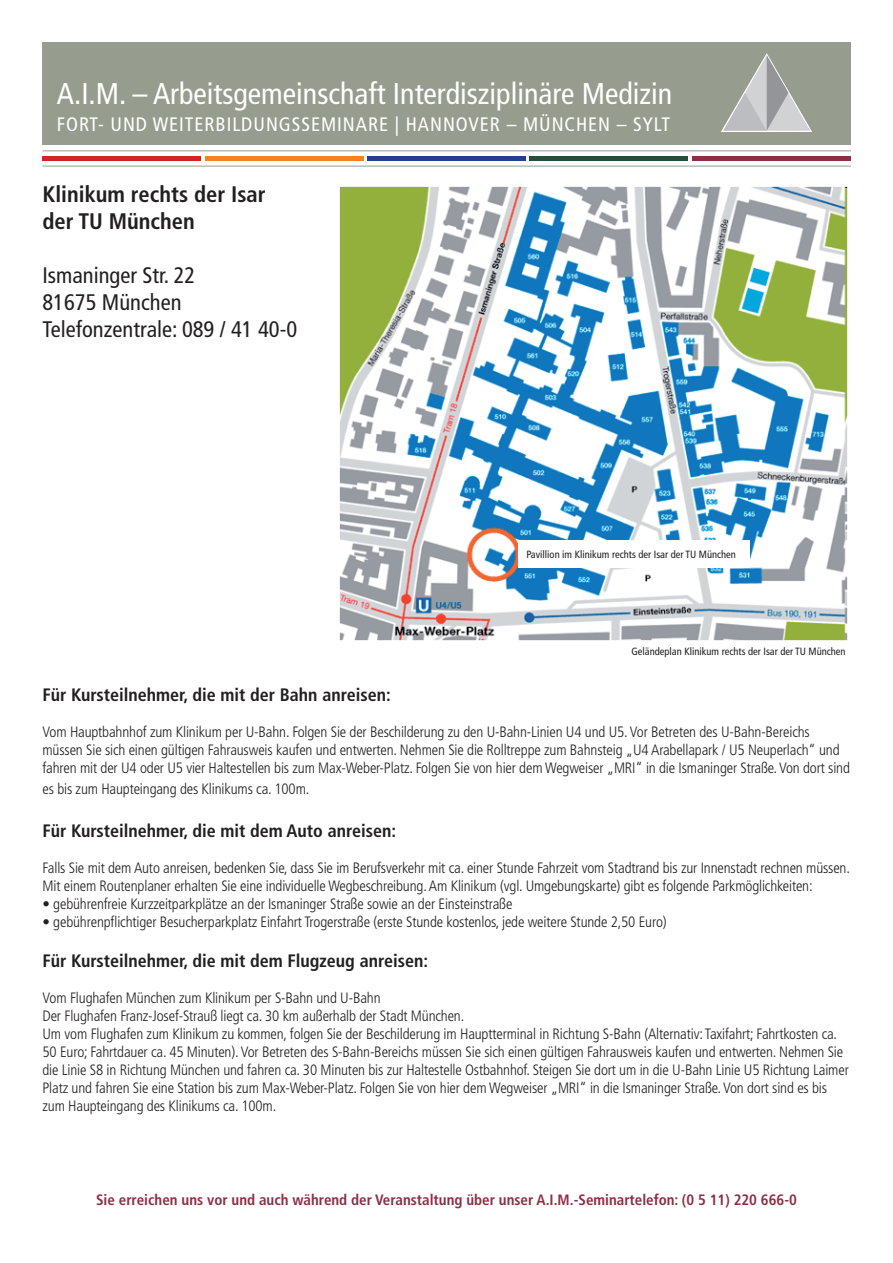
<style>
.page{position:relative;width:893px;height:1263px;background:#fff}
.page>*{position:absolute;margin:0;border:0;box-sizing:border-box;transform-origin:0 0}
.t1{font:condensed 30px "Frutiger";color:#fff}
.t2{font:condensed 22.5px/27px "Frutiger";color:#231f20}
.t3{font:700 condensed 22.5px/27px "Frutiger";color:#231f20}
.t4{font:condensed 19.5px "Frutiger";letter-spacing:.05em;color:#fff}
.t5{font:700 condensed 18px "Frutiger";color:#231f20}
.t6{font:300 condensed 15px/18px "Frutiger";letter-spacing:-.01em;color:#231f20}
.t7{font:700 condensed 15px "Frutiger";color:#8d2f45}
.t8{font:condensed 10.5px "Frutiger";color:#231f20}
</style>
<div class="page">
<hr style="left:43px;top:151px;width:808px;height:1px;background:#969d8e">
<hr style="left:43px;top:166px;width:808px;height:1px;background:#969d8e">
<div style="left:43px;top:43px;width:808px;height:102px;background:#969d8e"></div>
<svg style="left:721px;top:53px;width:91px;height:79px"></svg>
<hr style="left:367px;top:156px;width:159px;height:4px;background:#253f8e">
<hr style="left:205px;top:156px;width:159px;height:4px;background:#f58220">
<hr style="left:43px;top:156px;width:158px;height:4px;background:#d1232a">
<hr style="left:529px;top:156px;width:159px;height:4px;background:#264e3d">
<hr style="left:692px;top:156px;width:158px;height:4px;background:#8d2f45">
<img style="left:339px;top:186px;width:509px;height:455px">
<div style="left:518px;top:540px;width:231px;height:27px;background:#fff"></div>
<h1 class="t1" style="left:57px;top:76px;width:617px">A.I.M. – Arbeitsgemeinschaft Interdisziplinäre Medizin</h1>
<h3 class="t4" style="left:57px;top:113px;width:615px">FORT- UND WEITERBILDUNGSSEMINARE | HANNOVER – MÜNCHEN – SYLT</h3>
<h2 class="t3" style="left:43px;top:181px;width:225px">Klinikum rechts der Isar der TU München</h2>
<h2 class="t2" style="left:43px;top:262px;width:256px">Ismaninger Str. 22<br>81675 München<br>Telefonzentrale: 089 / 41 40-0</h2>
<p class="t8" style="left:526px;top:548px;width:211px">Pavillion im Klinikum rechts der Isar der TU München</p>
<p class="t8" style="left:631px;top:645px;width:216px">Geländeplan Klinikum rechts der Isar der TU München</p>
<p class="t5" style="left:43px;top:684px;width:350px">Für Kursteilnehmer, die mit der Bahn anreisen:</p>
<p class="t6" style="left:43px;top:722px;width:809px">Vom Hauptbahnhof zum Klinikum per U-Bahn. Folgen Sie der Beschilderung zu den U-Bahn-Linien U4 und U5. Vor Betreten des U-Bahn-Bereichs müssen Sie sich einen gültigen Fahrausweis kaufen und entwerten. Nehmen Sie die Rolltreppe zum Bahnsteig „U4 Arabellapark / U5 Neuperlach“ und fahren mit der U4 oder U5 vier Haltestellen bis zum Max-Weber-Platz. Folgen Sie von hier dem Wegweiser „MRI“ in die Ismaninger Straße. Von dort sind</p>
<p class="t6" style="left:43px;top:780px;width:268px">es bis zum Haupteingang des Klinikums ca. 100m.</p>
<p class="t5" style="left:43px;top:820px;width:355px">Für Kursteilnehmer, die mit dem Auto anreisen:</p>
<p class="t6" style="left:43px;top:859px;width:809px">Falls Sie mit dem Auto anreisen, bedenken Sie, dass Sie im Berufsverkehr mit ca. einer Stunde Fahrzeit vom Stadtrand bis zur Innenstadt rechnen müssen.<br>Mit einem Routenplaner erhalten Sie eine individuelle Wegbeschreibung. Am Klinikum (vgl. Umgebungskarte) gibt es folgende Parkmöglichkeiten:</p>
<p class="t6" style="left:43px;top:895px;width:471px">• gebührenfreie Kurzzeitparkplätze an der Ismaninger Straße sowie an der Einsteinstraße</p>
<p class="t6" style="left:43px;top:913px;width:626px">• gebührenpflichtiger Besucherparkplatz Einfahrt Trogerstraße (erste Stunde kostenlos, jede weitere Stunde 2,50 Euro)</p>
<p class="t5" style="left:43px;top:950px;width:387px">Für Kursteilnehmer, die mit dem Flugzeug anreisen:</p>
<p class="t6" style="left:43px;top:989px;width:808px">Vom Flughafen München zum Klinikum per S-Bahn und U-Bahn<br>Der Flughafen Franz-Josef-Strauß liegt ca. 30 km außerhalb der Stadt München.<br>Um vom Flughafen zum Klinikum zu kommen, folgen Sie der Beschilderung im Hauptterminal in Richtung S-Bahn (Alternativ: Taxifahrt; Fahrtkosten ca.<br>50 Euro; Fahrtdauer ca. 45 Minuten). Vor Betreten des S-Bahn-Bereichs müssen Sie sich einen gültigen Fahrausweis kaufen und entwerten. Nehmen Sie die Linie S8 in Richtung München und fahren ca. 30 Minuten bis zur Haltestelle Ostbahnhof. Steigen Sie dort um in die U-Bahn Linie U5 Richtung Laimer Platz und fahren Sie eine Station bis zum Max-Weber-Platz. Folgen Sie von hier dem Wegweiser „MRI“ in die Ismaninger Straße. Von dort sind es bis zum Haupteingang des Klinikums ca. 100m.</p>
<p class="t7" style="left:96px;top:1191px;width:702px">Sie erreichen uns vor und auch während der Veranstaltung über unser A.I.M.-Seminartelefon: (0 5 11) 220 666-0</p>
</div>
